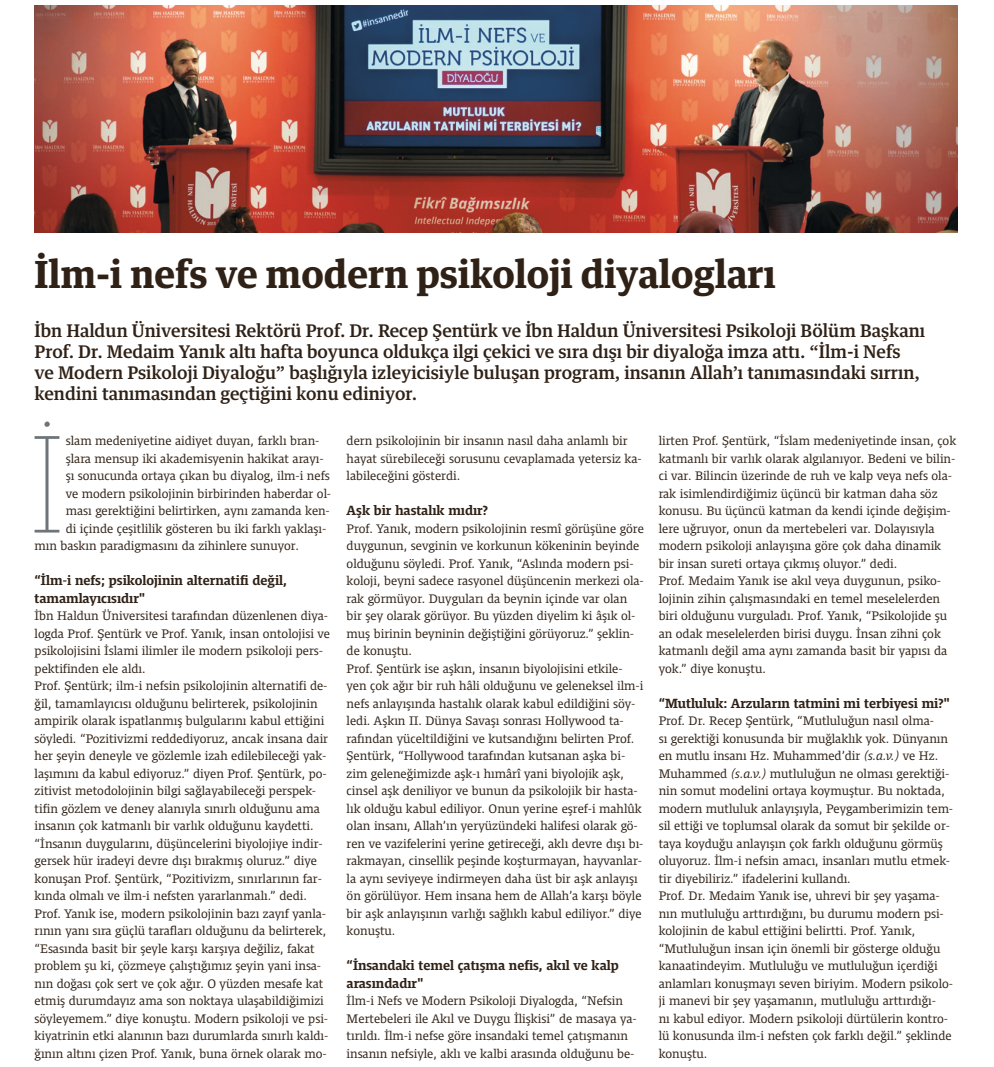
<style>
.page{position:relative;width:994px;height:1067px;background:#fff}
.page>*{position:absolute;margin:0;border:0;box-sizing:border-box;transform-origin:0 0}
.metinTR_Drop{font:100 condensed 137.75px "Grn D";color:#6d7578}
.araBaslik{font:700 37.5px "Guardian Text Egyp";color:#2f2116}
.spotTR{font:500 17.5px/21px "Guardian Text Egyp";color:#2f2116}
.icBaslik{font:700 13.75px/17.5px "Harrison Serif Pro";color:#2f2116}
.metinTR{font:12.75px/17.5px "Harrison Serif Pro";color:#2f2116}
.metinTR_Drop-2{font:12.75px "Harrison Serif Pro";color:#2f2116}
.s1{font-style:italic}
</style>
<div class="page">
<img style="left:35px;top:6px;width:922px;height:226px">
<p class="araBaslik" style="left:35px;top:243px;width:742px">İlm-i nefs ve modern psikoloji diyalogları</p>
<p class="spotTR" style="left:35px;top:318px;width:891px">İbn Haldun Üniversitesi Rektörü Prof. Dr. Recep Şentürk ve İbn Haldun Üniversitesi Psikoloji Bölüm Başkanı Prof. Dr. Medaim Yanık altı hafta boyunca oldukça ilgi çekici ve sıra dışı bir diyaloğa imza attı. “İlm-i Nefs<br>ve Modern Psikoloji Diyaloğu” başlığıyla izleyicisiyle buluşan program, insanın Allah’ı tanımasındaki sırrın, kendini tanımasından geçtiğini konu ediniyor.</p>
<p class="metinTR_Drop" style="left:28px;top:404px;width:39px">İ</p>
<p class="metinTR" style="left:658px;top:431px;width:299px">lirten Prof. Şentürk, “İslam medeniyetinde insan, çok katmanlı bir varlık olarak algılanıyor. Bedeni ve bilin&shy;ci var. Bilincin üzerinde de ruh ve kalp veya nefs ola&shy;rak isimlendirdiğimiz üçüncü bir katman daha söz konusu. Bu üçüncü katman da kendi içinde değişim&shy;lere uğruyor, onun da mertebeleri var. Dolayısıyla modern psikoloji anlayışına göre çok daha dinamik bir insan sureti ortaya çıkmış oluyor.” dedi.</p>
<p class="metinTR" style="left:658px;top:571px;width:290px">Prof. Medaim Yanık ise akıl veya duygunun, psiko&shy;lojinin zihin çalışmasındaki en temel meselelerden biri olduğunu vurguladı. Prof. Yanık, “Psikolojide şu an odak meselelerden birisi duygu. İnsan zihni çok katmanlı değil ama aynı zamanda basit bir yapısı da yok.” diye konuştu.</p>
<p class="icBaslik" style="left:658px;top:693px;width:293px">“Mutluluk: Arzuların tatmini mi terbiyesi mi?"</p>
<p class="metinTR" style="left:658px;top:711px;width:296px">Prof. Dr. Recep Şentürk, “Mutluluğun nasıl olma-<br>sı gerektiği konusunda bir muğlaklık yok. Dünyanın en mutlu insanı Hz. Muhammed’dir <span class="s1">(s.a.v.)</span> ve Hz.<br>Muhammed <span class="s1">(s.a.v.)</span> mutluluğun ne olması gerektiği&shy;nin somut modelini ortaya koymuştur. Bu noktada, modern mutluluk anlayışıyla, Peygamberimizin tem&shy;sil ettiği ve toplumsal olarak da somut bir şekilde or&shy;taya koyduğu anlayışın çok farklı olduğunu görmüş oluyoruz. İlm-i nefsin amacı, insanları mutlu etmek&shy;tir diyebiliriz.” ifadelerini kullandı.</p>
<p class="metinTR" style="left:658px;top:886px;width:296px">Prof. Dr. Medaim Yanık ise, uhrevi bir şey yaşama&shy;nın mutluluğu arttırdığını, bu durumu modern psi&shy;kolojinin de kabul ettiğini belirtti. Prof. Yanık, “Mutluluğun insan için önemli bir gösterge olduğu kanaatindeyim. Mutluluğu ve mutluluğun içerdiği anlamları konuşmayı seven biriyim. Modern psikolo&shy;ji manevi bir şey yaşamanın, mutluluğu arttırdığı-<br>nı kabul ediyor. Modern psikoloji dürtülerin kontro&shy;lü konusunda ilm-i nefsten çok farklı değil.” şeklinde konuştu.</p>
<p class="metinTR_Drop-2" style="left:66px;top:431px;width:255px">slam medeniyetine aidiyet duyan, farklı bran-</p>
<p class="metinTR_Drop-2" style="left:66px;top:449px;width:259px">şlara mensup iki akademisyenin hakikat arayı-</p>
<p class="metinTR_Drop-2" style="left:66px;top:466px;width:265px">şı sonucunda ortaya çıkan bu diyalog, ilm-i nefs</p>
<p class="metinTR_Drop-2" style="left:66px;top:484px;width:267px">ve modern psikolojinin birbirinden haberdar ol-</p>
<p class="metinTR_Drop-2" style="left:66px;top:501px;width:266px">ması gerektiğini belirtirken, aynı zamanda ken-</p>
<p class="metinTR_Drop-2" style="left:66px;top:519px;width:262px">di içinde çeşitlilik gösteren bu iki farklı yaklaşı-</p>
<p class="metinTR_Drop-2" style="left:35px;top:536px;width:266px">mın baskın paradigmasını da zihinlere sunuyor.</p>
<p class="icBaslik" style="left:35px;top:570px;width:254px">“İlm-i nefs; psikolojinin alternatifi değil, tamamlayıcısıdır"</p>
<p class="metinTR" style="left:35px;top:606px;width:297px">İbn Haldun Üniversitesi tarafından düzenlenen diya&shy;logda Prof. Şentürk ve Prof. Yanık, insan ontolojisi ve psikolojisini İslami ilimler ile modern psikoloji pers&shy;pektifinden ele aldı.</p>
<p class="metinTR" style="left:35px;top:676px;width:295px">Prof. Şentürk; ilm-i nefsin psikolojinin alternatifi de&shy;ğil, tamamlayıcısı olduğunu belirterek, psikolojinin ampirik olarak ispatlanmış bulgularını kabul ettiğini söyledi. “Pozitivizmi reddediyoruz, ancak insana dair her şeyin deneyle ve gözlemle izah edilebileceği yak&shy;laşımını da kabul ediyoruz.” diyen Prof. Şentürk, po&shy;zitivist metodolojinin bilgi sağlayabileceği perspek&shy;tifin gözlem ve deney alanıyla sınırlı olduğunu ama insanın çok katmanlı bir varlık olduğunu kaydetti.</p>
<p class="metinTR" style="left:35px;top:833px;width:289px">“İnsanın duygularını, düşüncelerini biyolojiye indir&shy;gersek hür iradeyi devre dışı bırakmış oluruz.” diye konuşan Prof. Şentürk, “Pozitivizm, sınırlarının far&shy;kında olmalı ve ilm-i nefsten yararlanmalı.” dedi.</p>
<p class="metinTR" style="left:35px;top:903px;width:295px">Prof. Yanık ise, modern psikolojinin bazı zayıf yanla&shy;rının yanı sıra güçlü tarafları olduğunu da belirterek, “Esasında basit bir şeyle karşı karşıya değiliz, fakat problem şu ki, çözmeye çalıştığımız şeyin yani insa&shy;nın doğası çok sert ve çok ağır. O yüzden mesafe kat etmiş durumdayız ama son noktaya ulaşabildiğimizi söyleyemem.” diye konuştu. Modern psikoloji ve psi&shy;kiyatrinin etki alanının bazı durumlarda sınırlı kaldı&shy;ğının altını çizen Prof. Yanık, buna örnek olarak mo-</p>
<p class="metinTR" style="left:346px;top:431px;width:297px">dern psikolojinin bir insanın nasıl daha anlamlı bir hayat sürebileceği sorusunu cevaplamada yetersiz ka&shy;labileceğini gösterdi.</p>
<p class="icBaslik" style="left:346px;top:500px;width:143px">Aşk bir hastalık mıdır?</p>
<p class="metinTR" style="left:346px;top:518px;width:299px">Prof. Yanık, modern psikolojinin resmî görüşüne göre duygunun, sevginin ve korkunun kökeninin beyinde olduğunu söyledi. Prof. Yanık, “Aslında modern psi&shy;koloji, beyni sadece rasyonel düşüncenin merkezi ola&shy;rak görmüyor. Duyguları da beynin içinde var olan bir şey olarak görüyor. Bu yüzden diyelim ki âşık ol&shy;muş birinin beyninin değiştiğini görüyoruz.” şeklin&shy;de konuştu.</p>
<p class="metinTR" style="left:346px;top:658px;width:298px">Prof. Şentürk ise aşkın, insanın biyolojisini etkile&shy;yen çok ağır bir ruh hâli olduğunu ve geleneksel ilm-i nefs anlayışında hastalık olarak kabul edildiğini söy&shy;ledi. Aşkın II. Dünya Savaşı sonrası Hollywood ta&shy;rafından yüceltildiğini ve kutsandığını belirten Prof.<br>Şentürk, “Hollywood tarafından kutsanan aşka bi&shy;zim geleneğimizde aşk-ı hımârî yani biyolojik aşk, cinsel aşk deniliyor ve bunun da psikolojik bir hasta&shy;lık olduğu kabul ediliyor. Onun yerine eşref-i mahlûk olan insanı, Allah’ın yeryüzündeki halifesi olarak gö&shy;ren ve vazifelerini yerine getireceği, aklı devre dışı bı&shy;rakmayan, cinsellik peşinde koşturmayan, hayvanlar&shy;la aynı seviyeye indirmeyen daha üst bir aşk anlayışı ön görülüyor. Hem insana hem de Allah’a karşı böyle bir aşk anlayışının varlığı sağlıklı kabul ediliyor.” diye konuştu.</p>
<p class="icBaslik" style="left:346px;top:955px;width:273px">“İnsandaki temel çatışma nefis, akıl ve kalp arasındadır"</p>
<p class="metinTR" style="left:346px;top:991px;width:291px">İlm-i Nefs ve Modern Psikoloji Diyalogda, “Nefsin Mertebeleri ile Akıl ve Duygu İlişkisi” de masaya ya&shy;tırıldı. İlm-i nefse göre insandaki temel çatışmanın insanın nefsiyle, aklı ve kalbi arasında olduğunu be-</p>
</div>
